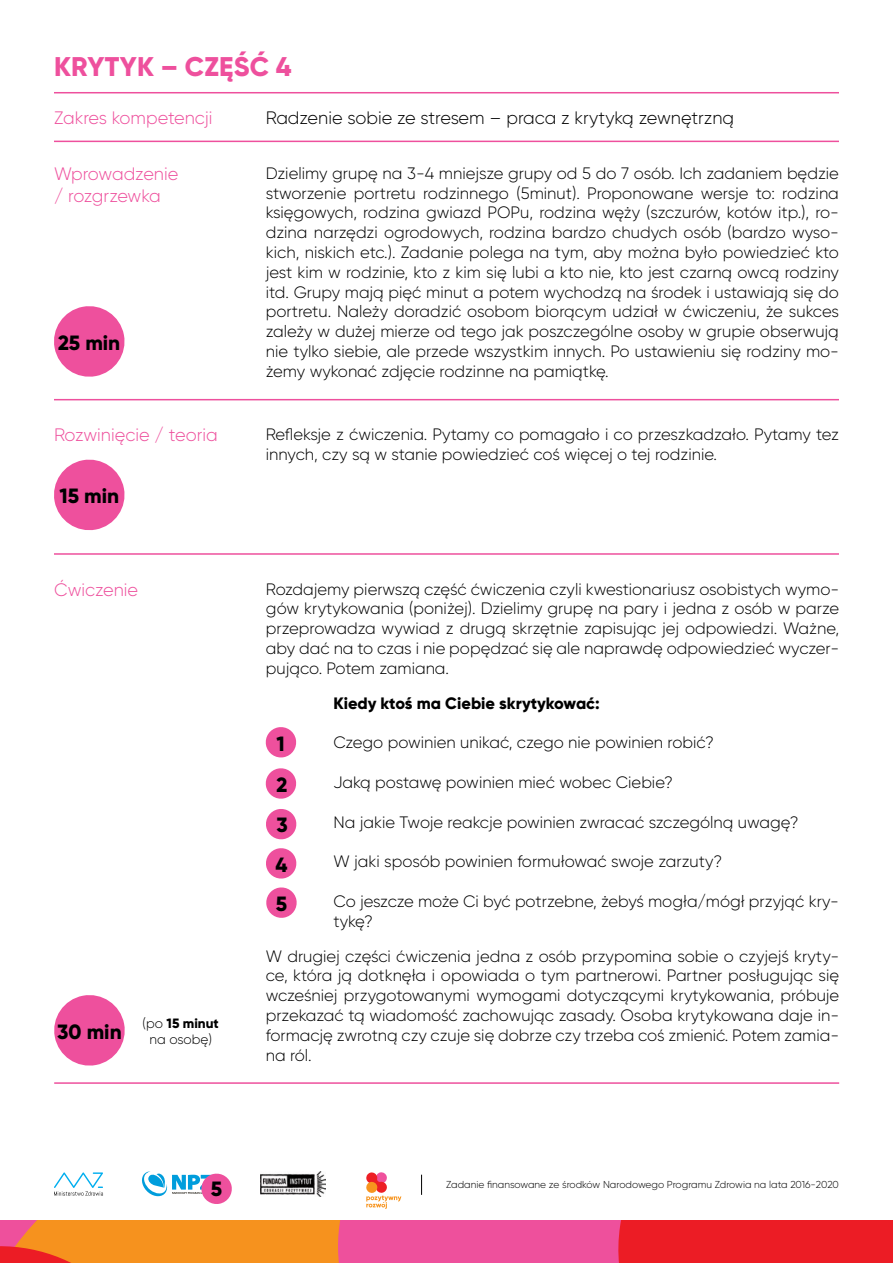
<style>
.page{position:relative;width:893px;height:1263px;background:#fff}
.page>*{position:absolute;margin:0;border:0;box-sizing:border-box;transform-origin:0 0}
.t1{font:800 27px "Gilroy";letter-spacing:.01em;color:#ee509d}
.t2{font:800 20.7px/39.9px "Gilroy";color:#000;text-align:justify}
.t3{font:300 18px "Gilroy";color:#000}
.t4{font:300 18px "Gilroy";color:#ee509d}
.t5{font:300 18px/21.6px "Gilroy";letter-spacing:-.02em;color:#ee509d}
.t6{font:300 16.5px/19.8px "Gilroy";color:#000;text-align:justify}
.t7{font:800 16.5px "Gilroy";color:#000}
.t8{font:300 13.5px/16.2px "Gilroy";color:#000;text-align:center}
.t9{font:300 10.05px "Gilroy";color:#000}
.s1{font-weight:800}
</style>
<div class="page">
<svg style="left:366px;top:1172px;width:35px;height:37px"></svg>
<svg style="left:54px;top:1172px;width:49px;height:24px"></svg>
<img style="left:261px;top:1171px;width:64px;height:26px">
<svg style="left:421px;top:1175px;width:1px;height:20px"></svg>
<svg style="left:0;top:1220px;width:893px;height:43px;background:#f0554a"></svg>
<hr style="left:54px;top:92px;width:785px;height:1px;background:#ee509d">
<svg style="left:54px;top:306px;width:71px;height:71px"></svg>
<hr style="left:54px;top:141px;width:785px;height:1px;background:#ee509d">
<hr style="left:54px;top:399px;width:785px;height:1px;background:#ee509d">
<svg style="left:54px;top:459px;width:71px;height:72px"></svg>
<hr style="left:54px;top:553px;width:785px;height:2px;background:#ee509d">
<svg style="left:54px;top:995px;width:71px;height:71px"></svg>
<hr style="left:54px;top:1082px;width:785px;height:2px;background:#ee509d">
<svg style="left:265px;top:768px;width:32px;height:31px"></svg>
<svg style="left:266px;top:809px;width:31px;height:31px"></svg>
<svg style="left:266px;top:848px;width:31px;height:31px"></svg>
<svg style="left:142px;top:1171px;width:90px;height:33px"></svg>
<svg style="left:265px;top:727px;width:32px;height:31px"></svg>
<svg style="left:266px;top:887px;width:31px;height:31px"></svg>
<h1 class="t1" style="left:54px;top:49px;width:239px">KRYTYK – CZĘŚĆ 4</h1>
<p class="t4" style="left:54px;top:107px;width:160px">Zakres kompetencji</p>
<p class="t3" style="left:266px;top:107px;width:470px">Radzenie sobie ze stresem – praca z krytyką zewnętrzną</p>
<p class="t5" style="left:54px;top:163px;width:126px">Wprowadzenie / rozgrzewka</p>
<p class="t6" style="left:266px;top:163px;width:575px">Dzielimy grupę na 3-4 mniejsze grupy od 5 do 7 osób. Ich zadaniem będzie stworzenie portretu rodzinnego (5minut). Proponowane wersje to: rodzina księgowych, rodzina gwiazd POPu, rodzina węży (szczurów, kotów itp.), ro&shy;dzina narzędzi ogrodowych, rodzina bardzo chudych osób (bardzo wyso&shy;kich, niskich etc.). Zadanie polega na tym, aby można było powiedzieć kto jest kim w rodzinie, kto z kim się lubi a kto nie, kto jest czarną owcą rodziny itd. Grupy mają pięć minut a potem wychodzą na środek i ustawiają się do portretu. Należy doradzić osobom biorącym udział w ćwiczeniu, że sukces zależy w dużej mierze od tego jak poszczególne osoby w grupie obserwują nie tylko siebie, ale przede wszystkim innych. Po ustawieniu się rodziny mo&shy;żemy wykonać zdjęcie rodzinne na pamiątkę.</p>
<p class="t2" style="left:58px;top:322px;width:64px">25 min</p>
<p class="t4" style="left:54px;top:424px;width:165px">Rozwinięcie / teoria</p>
<p class="t2" style="left:59px;top:476px;width:61px">15 min</p>
<p class="t4" style="left:54px;top:578px;width:86px">Ćwiczenie</p>
<p class="t2" style="left:57px;top:1011px;width:66px">30 min</p>
<p class="t8" style="left:143px;top:1014px;width:78px">(po <span class="s1">15 minut </span>na osobę)</p>
<p class="t6" style="left:266px;top:424px;width:575px">Refleksje z ćwiczenia. Pytamy co pomagało i co przeszkadzało. Pytamy tez innych, czy są w stanie powiedzieć coś więcej o tej rodzinie.</p>
<p class="t6" style="left:266px;top:579px;width:575px">Rozdajemy pierwszą część ćwiczenia czyli kwestionariusz osobistych wymo&shy;gów krytykowania (poniżej). Dzielimy grupę na pary i jedna z osób w parze przeprowadza wywiad z drugą skrzętnie zapisując jej odpowiedzi. Ważne, aby dać na to czas i nie popędzać się ale naprawdę odpowiedzieć wyczer&shy;pująco. Potem zamiana.</p>
<p class="t2" style="left:276px;top:723px;width:10px">1</p>
<p class="t2" style="left:275px;top:764px;width:14px">2<br>3<br>4</p>
<p class="t2" style="left:276px;top:883px;width:13px">5</p>
<p class="t7" style="left:333px;top:693px;width:268px">Kiedy ktoś ma Ciebie skrytykować:</p>
<p class="t6" style="left:333px;top:732px;width:382px">Czego powinien unikać, czego nie powinien robić?</p>
<p class="t6" style="left:333px;top:772px;width:341px">Jaką postawę powinien mieć wobec Ciebie?</p>
<p class="t6" style="left:333px;top:812px;width:467px">Na jakie Twoje reakcje powinien zwracać szczególną uwagę?</p>
<p class="t6" style="left:333px;top:851px;width:390px">W jaki sposób powinien formułować swoje zarzuty?</p>
<p class="t6" style="left:333px;top:891px;width:507px">Co jeszcze może Ci być potrzebne, żebyś mogła/mógł przyjąć kry&shy;tykę?</p>
<p class="t6" style="left:266px;top:946px;width:575px">W drugiej części ćwiczenia jedna z osób przypomina sobie o czyjejś kryty&shy;ce, która ją dotknęła i opowiada o tym partnerowi. Partner posługując się wcześniej przygotowanymi wymogami dotyczącymi krytykowania, próbuje przekazać tą wiadomość zachowując zasady. Osoba krytykowana daje in&shy;formację zwrotną czy czuje się dobrze czy trzeba coś zmienić. Potem zamia&shy;na ról.</p>
<p class="t2" style="left:211px;top:1169px;width:13px">5</p>
<p class="t9" style="left:446px;top:1178px;width:394px">Zadanie finansowane ze środków Narodowego Programu Zdrowia na lata 2016-2020</p>
</div>
